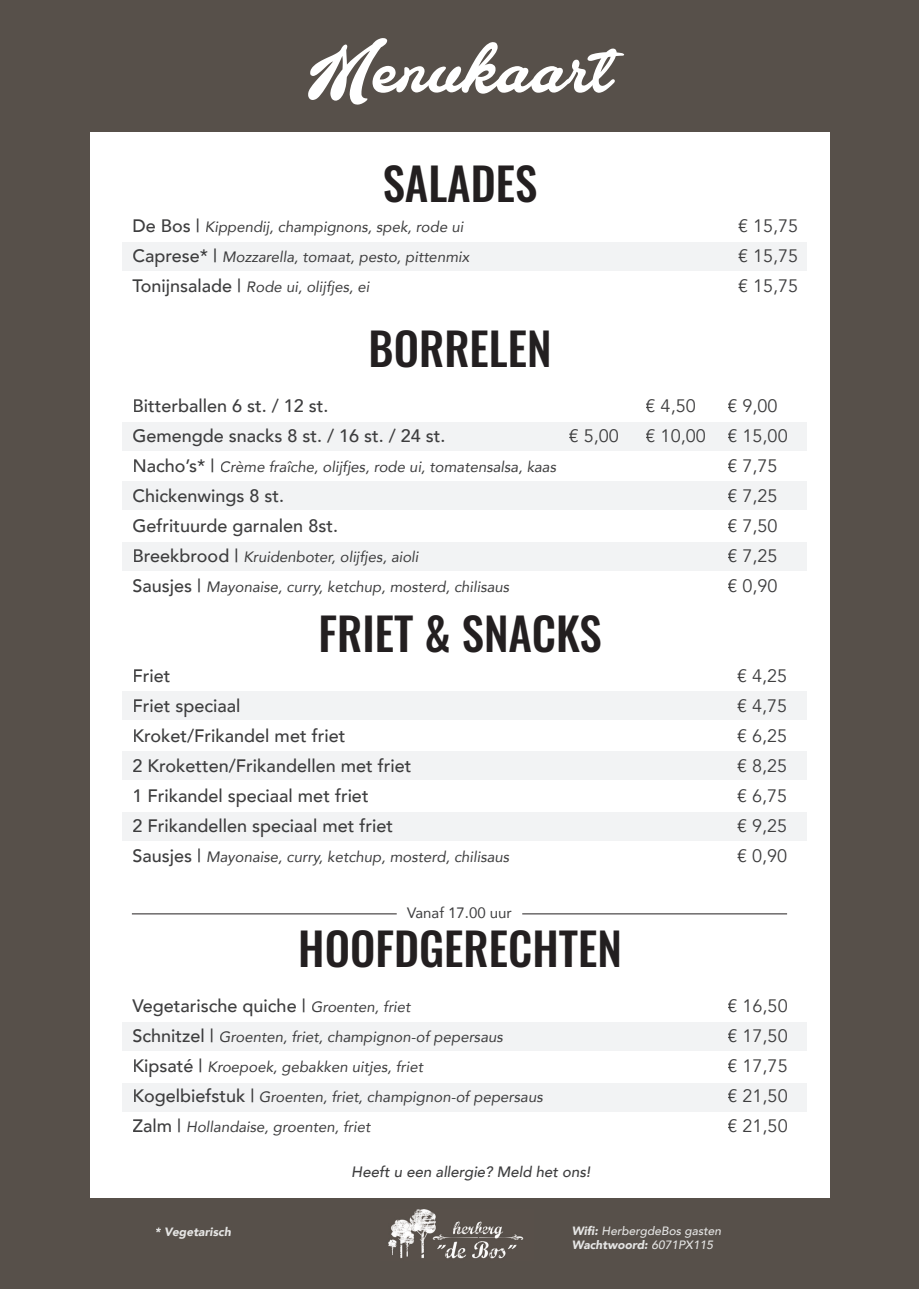
<style>
.page{position:relative;width:919px;height:1289px;background:#fff}
.page>*{position:absolute;margin:0;border:0;box-sizing:border-box;transform-origin:0 0}
.t1{font:75px "Barley Script PERSONALUSE";letter-spacing:.01em;color:#fff}
.t2{font:45px "Oswald";color:#231f20}
.t3{font:500 18px "Avenir";color:#3e3e3f}
.t4{font:500 18px "Avenir";color:#3d3d3e}
.t5{font:18px "Avenir";color:#3e3e3f}
.t6{font:18px "Avenir";color:#3d3d3e}
.t7{font:italic 15px/30px "Avenir";color:#3e3e3f}
.t8{font:italic 15px/30px "Avenir";color:#3d3d3e}
.t9{font:italic 500 15px "Avenir";color:#3e3e3f}
.t10{font:15px "Avenir";color:#3e3e3f}
.t11{font:italic 500 12px/14.4px "Avenir";color:#e5e5e4}
.t12{font:italic 900 12px "Avenir";color:#e5e5e4}
.s1{font-weight:500;font-style:normal;font-size:18px}
.s2{font-weight:500;font-style:normal;font-size:18px;color:#3d3d3e}
.s3{color:#3d3d3e}
.s4{font-weight:400;font-style:italic;font-size:15px}
.s5{font-weight:500;font-style:normal;font-size:18px;color:#3e3e3f}
.s6{color:#3e3e3f}
.s7{font-weight:900}
</style>
<div class="page">
<div style="left:0;top:0;width:918px;height:1288px;background:#57504a"></div>
<div style="left:90px;top:132px;width:739px;height:1065px;background:#fff"></div>
<img style="left:388px;top:1209px;width:136px;height:50px">
<div style="left:122px;top:422px;width:684px;height:29px;background:#f2f3f4"></div>
<div style="left:122px;top:542px;width:684px;height:28px;background:#f2f3f4"></div>
<div style="left:122px;top:481px;width:684px;height:29px;background:#f2f3f4"></div>
<div style="left:122px;top:691px;width:684px;height:29px;background:#f2f3f4"></div>
<div style="left:122px;top:1022px;width:684px;height:28px;background:#f2f3f4"></div>
<div style="left:122px;top:750px;width:684px;height:29px;background:#f2f3f4"></div>
<div style="left:122px;top:1082px;width:684px;height:29px;background:#f2f3f4"></div>
<div style="left:122px;top:812px;width:684px;height:29px;background:#f2f3f4"></div>
<div style="left:122px;top:241px;width:684px;height:29px;background:#f2f3f4"></div>
<hr style="left:522px;top:913px;width:265px;height:1px;background:#231f20">
<hr style="left:132px;top:913px;width:264px;height:1px;background:#231f20">
<h1 class="t1" style="left:308px;top:19px;width:305px">Menukaart</h1>
<h2 class="t2" style="left:383px;top:143px;width:156px">SALADES</h2>
<p class="t7" style="left:132px;top:211px;width:338px"><span class="s1">De Bos |</span> Kippendij, champignons, spek, rode ui<br><span class="s2">Caprese* |</span> <span class="s3">Mozzarella, tomaat, pesto, pittenmix<br></span><span class="s1">Tonijnsalade |</span> Rode ui, olijfjes, ei</p>
<p class="t5" style="left:738px;top:215px;width:62px">€ 15,75</p>
<p class="t6" style="left:738px;top:245px;width:62px">€ 15,75</p>
<p class="t5" style="left:738px;top:275px;width:62px">€ 15,75</p>
<h2 class="t2" style="left:368px;top:308px;width:184px">BORRELEN</h2>
<p class="t3" style="left:132px;top:390px;width:198px">Bitterballen 6 st. / 12 st.</p>
<p class="t4" style="left:132px;top:420px;width:314px">Gemengde snacks 8 st. / 16 st. / 24 st.</p>
<p class="t7" style="left:132px;top:451px;width:425px"><span class="s1">Nacho’s* |</span> Crème fraîche, olijfjes, rode ui, tomatensalsa, kaas</p>
<p class="t4" style="left:132px;top:480px;width:153px">Chickenwings 8 st.</p>
<p class="t3" style="left:132px;top:510px;width:207px">Gefrituurde garnalen 8st.</p>
<p class="t7" style="left:132px;top:541px;width:378px"><span class="s2">Breekbrood |</span> <span class="s3">Kruidenboter, olijfjes, aioli<br></span><span class="s1">Sausjes |</span> Mayonaise, curry, ketchup, mosterd, chilisaus</p>
<p class="t5" style="left:645px;top:395px;width:52px">€ 4,50</p>
<p class="t6" style="left:568px;top:425px;width:52px">€ 5,00</p>
<p class="t6" style="left:645px;top:425px;width:62px">€ 10,00</p>
<h2 class="t2" style="left:318px;top:593px;width:284px">FRIET &amp; SNACKS</h2>
<p class="t3" style="left:132px;top:660px;width:39px">Friet</p>
<p class="t4" style="left:132px;top:690px;width:109px">Friet speciaal</p>
<p class="t3" style="left:132px;top:720px;width:214px">Kroket/Frikandel met friet</p>
<p class="t4" style="left:132px;top:750px;width:280px">2 Kroketten/Frikandellen met friet</p>
<p class="t3" style="left:132px;top:780px;width:237px">1 Frikandel speciaal met friet</p>
<p class="t4" style="left:132px;top:810px;width:262px">2 Frikandellen speciaal met friet</p>
<p class="t7" style="left:132px;top:841px;width:378px"><span class="s1">Sausjes |</span> Mayonaise, curry, ketchup, mosterd, chilisaus</p>
<p class="t10" style="left:407px;top:900px;width:106px">Vanaf 17.00 uur</p>
<h2 class="t2" style="left:298px;top:908px;width:325px">HOOFDGERECHTEN</h2>
<p class="t3" style="left:132px;top:990px;width:279px">Vegetarische quiche | <span class="s4">Groenten, friet</span></p>
<p class="t8" style="left:132px;top:1021px;width:411px"><span class="s1">Schnitzel |</span> Groenten, friet, champignon-of pepersaus <span class="s5">Kipsaté |</span> <span class="s6">Kroepoek, gebakken uitjes, friet<br></span><span class="s1">Kogelbiefstuk |</span> Groenten, friet, champignon-of pepersaus <span class="s5">Zalm |</span> <span class="s6">Hollandaise, groenten, friet</span></p>
<p class="t9" style="left:351px;top:1163px;width:240px">Heeft u een allergie? Meld het ons!</p>
<p class="t5" style="left:727px;top:395px;width:52px">€ 9,00</p>
<p class="t6" style="left:727px;top:425px;width:62px">€ 15,00</p>
<p class="t5" style="left:727px;top:455px;width:52px">€ 7,75</p>
<p class="t6" style="left:727px;top:485px;width:52px">€ 7,25</p>
<p class="t5" style="left:727px;top:515px;width:52px">€ 7,50</p>
<p class="t6" style="left:727px;top:545px;width:52px">€ 7,25</p>
<p class="t5" style="left:727px;top:575px;width:52px">€ 0,90</p>
<p class="t5" style="left:737px;top:665px;width:51px">€ 4,25</p>
<p class="t6" style="left:737px;top:695px;width:51px">€ 4,75</p>
<p class="t5" style="left:737px;top:725px;width:51px">€ 6,25</p>
<p class="t6" style="left:737px;top:755px;width:51px">€ 8,25</p>
<p class="t5" style="left:737px;top:785px;width:51px">€ 6,75</p>
<p class="t6" style="left:737px;top:815px;width:51px">€ 9,25</p>
<p class="t5" style="left:737px;top:845px;width:51px">€ 0,90</p>
<p class="t5" style="left:727px;top:995px;width:62px">€ 16,50</p>
<p class="t6" style="left:727px;top:1025px;width:62px">€ 17,50</p>
<p class="t5" style="left:727px;top:1055px;width:62px">€ 17,75</p>
<p class="t6" style="left:727px;top:1085px;width:62px">€ 21,50</p>
<p class="t5" style="left:727px;top:1115px;width:62px">€ 21,50</p>
<p class="t12" style="left:155px;top:1221px;width:78px">* Vegetarisch</p>
<p class="t11" style="left:571px;top:1223px;width:151px"><span class="s7">Wifi:</span> HerbergdeBos gasten<br><span class="s7">Wachtwoord:</span> 6071PX115</p>
</div>
